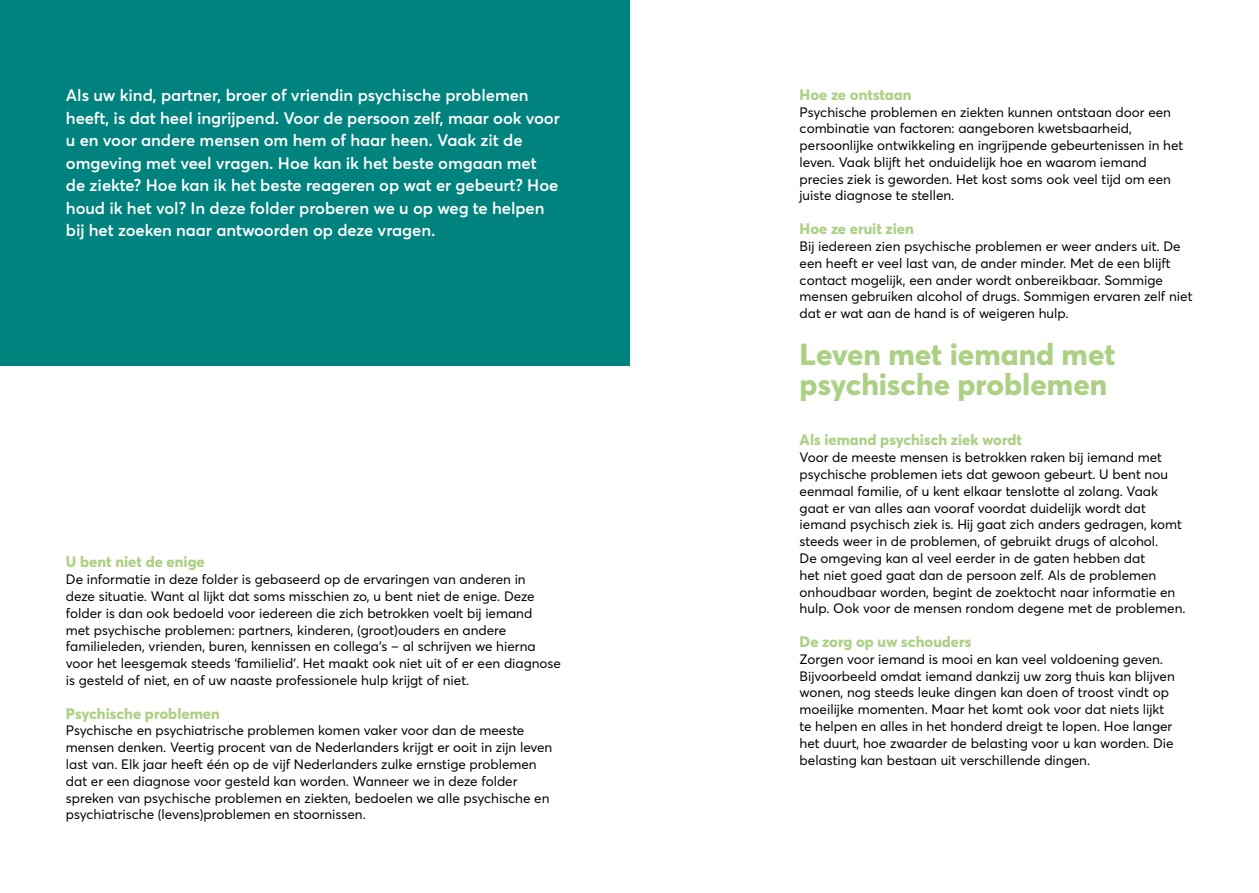
<style>
.page{position:relative;width:1259px;height:893px;background:#fff}
.page>*{position:absolute;margin:0;border:0;box-sizing:border-box;transform-origin:0 0}
.t1{font:800 30px/30px "Averta";color:#acd084}
.t2{font:600 16.5px/22.5px "Averta";letter-spacing:-.005em;color:#fff}
.t3{font:800 15px "Averta";color:#acd084}
.t4{font:13.5px/16.8px "Averta";color:#000}
</style>
<div class="page">
<div style="left:0;top:0;width:629px;height:366px;background:#00827e"></div>
<p class="t2" style="left:66px;top:83px;width:495px">Als uw kind, partner, broer of vriendin psychische problemen heeft, is dat heel ingrijpend. Voor de persoon zelf, maar ook voor u en voor andere mensen om hem of haar heen. Vaak zit de omgeving met veel vragen. Hoe kan ik het beste omgaan met de ziekte? Hoe kan ik het beste reageren op wat er gebeurt? Hoe houd ik het vol? In deze folder proberen we u op weg te helpen bij het zoeken naar antwoorden op deze vragen.</p>
<p class="t3" style="left:799px;top:84px;width:113px">Hoe ze ontstaan</p>
<p class="t4" style="left:799px;top:103px;width:385px">Psychische problemen en ziekten kunnen ontstaan door een combinatie van factoren: aangeboren kwetsbaarheid, persoonlijke ontwikkeling en ingrijpende gebeurtenissen in het leven. Vaak blijft het onduidelijk hoe en waarom iemand precies ziek is geworden. Het kost soms ook veel tijd om een juiste diagnose te stellen.</p>
<p class="t3" style="left:799px;top:218px;width:116px">Hoe ze eruit zien</p>
<p class="t4" style="left:799px;top:237px;width:394px">Bij iedereen zien psychische problemen er weer anders uit. De een heeft er veel last van, de ander minder. Met de een blijft contact mogelijk, een ander wordt onbereikbaar. Sommige mensen gebruiken alcohol of drugs. Sommigen ervaren zelf niet dat er wat aan de hand is of weigeren hulp.</p>
<h1 class="t1" style="left:799px;top:338px;width:317px">Leven met iemand met psychische problemen</h1>
<p class="t3" style="left:799px;top:429px;width:224px">Als iemand psychisch ziek wordt</p>
<p class="t4" style="left:799px;top:448px;width:387px">Voor de meeste mensen is betrokken raken bij iemand met psychische problemen iets dat gewoon gebeurt. U bent nou eenmaal familie, of u kent elkaar tenslotte al zolang. Vaak gaat er van alles aan vooraf voordat duidelijk wordt dat iemand psychisch ziek is. Hij gaat zich anders gedragen, komt steeds weer in de problemen, of gebruikt drugs of alcohol.<br>De omgeving kan al veel eerder in de gaten hebben dat<br>het niet goed gaat dan de persoon zelf. Als de problemen onhoudbaar worden, begint de zoektocht naar informatie en hulp. Ook voor de mensen rondom degene met de problemen.</p>
<p class="t3" style="left:799px;top:631px;width:173px">De zorg op uw schouders</p>
<p class="t4" style="left:799px;top:650px;width:377px">Zorgen voor iemand is mooi en kan veel voldoening geven.<br>Bijvoorbeeld omdat iemand dankzij uw zorg thuis kan blijven wonen, nog steeds leuke dingen kan doen of troost vindt op moeilijke momenten. Maar het komt ook voor dat niets lijkt te helpen en alles in het honderd dreigt te lopen. Hoe langer het duurt, hoe zwaarder de belasting voor u kan worden. Die belasting kan bestaan uit verschillende dingen.</p>
<p class="t3" style="left:66px;top:551px;width:140px">U bent niet de enige</p>
<p class="t4" style="left:66px;top:571px;width:496px">De informatie in deze folder is gebaseerd op de ervaringen van anderen in<br>deze situatie. Want al lijkt dat soms misschien zo, u bent niet de enige. Deze folder is dan ook bedoeld voor iedereen die zich betrokken voelt bij iemand<br>met psychische problemen: partners, kinderen, (groot)ouders en andere familieleden, vrienden, buren, kennissen en collega’s – al schrijven we hierna voor het leesgemak steeds ‘familielid’. Het maakt ook niet uit of er een diagnose is gesteld of niet, en of uw naaste professionele hulp krijgt of niet.</p>
<p class="t3" style="left:66px;top:703px;width:155px">Psychische problemen</p>
<p class="t4" style="left:66px;top:722px;width:488px">Psychische en psychiatrische problemen komen vaker voor dan de meeste mensen denken. Veertig procent van de Nederlanders krijgt er ooit in zijn leven last van. Elk jaar heeft één op de vijf Nederlanders zulke ernstige problemen dat er een diagnose voor gesteld kan worden. Wanneer we in deze folder spreken van psychische problemen en ziekten, bedoelen we alle psychische en psychiatrische (levens)problemen en stoornissen.</p>
</div>
